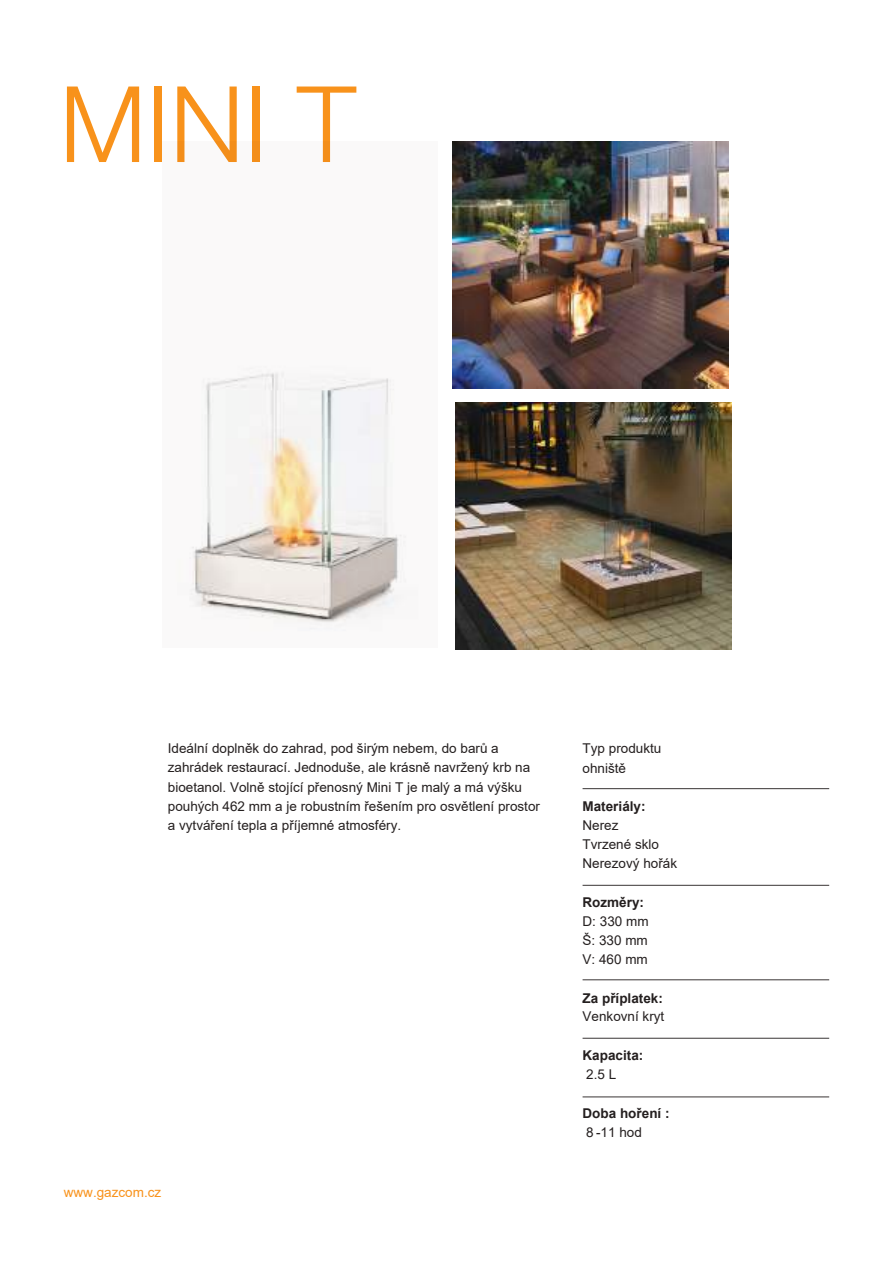
<style>
.page{position:relative;width:893px;height:1263px;background:#fff}
.page>*{position:absolute;margin:0;border:0;box-sizing:border-box;transform-origin:0 0}
.t1{font:300 105.75px "Helvetica Neue";color:#f8921b}
.t2{font:13.5px/19.2px "Arial";color:#241f1f}
.t3{font:700 13.5px "Arial";color:#241f1f}
.t4{font:13.5px "Arial";color:#f8921b}
</style>
<div class="page">
<img style="left:455px;top:402px;width:276px;height:247px">
<img style="left:452px;top:142px;width:276px;height:246px">
<hr style="left:583px;top:788px;width:246px;height:1px;background:#393535">
<hr style="left:583px;top:885px;width:246px;height:1px;background:#393535">
<hr style="left:583px;top:979px;width:246px;height:1px;background:#393535">
<hr style="left:583px;top:1038px;width:246px;height:1px;background:#393535">
<hr style="left:583px;top:1096px;width:246px;height:1px;background:#393535">
<svg style="left:189px;top:368px;width:217px;height:261px;fill:#f4f3f3"></svg>
<h1 class="t1" style="left:60px;top:39px;width:298px">MINI T</h1>
<p class="t2" style="left:168px;top:739px;width:374px">Ideální doplněk do zahrad, pod širým nebem, do barů a zahrádek restaurací. Jednoduše, ale krásně navržený krb na bioetanol. Volně stojící přenosný Mini T je malý a má výšku pouhých 462 mm a je robustním řešením pro osvětlení prostor a vytváření tepla a příjemné atmosféry.</p>
<p class="t4" style="left:64px;top:1183px;width:99px">www.gazcom.cz</p>
<p class="t2" style="left:583px;top:739px;width:80px">Typ produktu ohniště</p>
<p class="t3" style="left:583px;top:796px;width:65px">Materiály:</p>
<p class="t2" style="left:583px;top:816px;width:96px">Nerez<br>Tvrzené sklo<br>Nerezový hořák</p>
<p class="t3" style="left:583px;top:892px;width:63px">Rozměry:</p>
<p class="t2" style="left:583px;top:911px;width:68px;text-align:justify">D: 330 mm Š: 330 mm V: 460 mm</p>
<p class="t3" style="left:583px;top:988px;width:82px">Za příplatek:</p>
<p class="t2" style="left:583px;top:1007px;width:83px">Venkovní kryt</p>
<p class="t3" style="left:583px;top:1046px;width:62px">Kapacita:</p>
<p class="t2" style="left:586px;top:1064px;width:32px">2.5 L</p>
<p class="t3" style="left:583px;top:1104px;width:89px">Doba hoření :</p>
<p class="t2" style="left:586px;top:1123px;width:57px">8 -11 hod</p>
</div>
